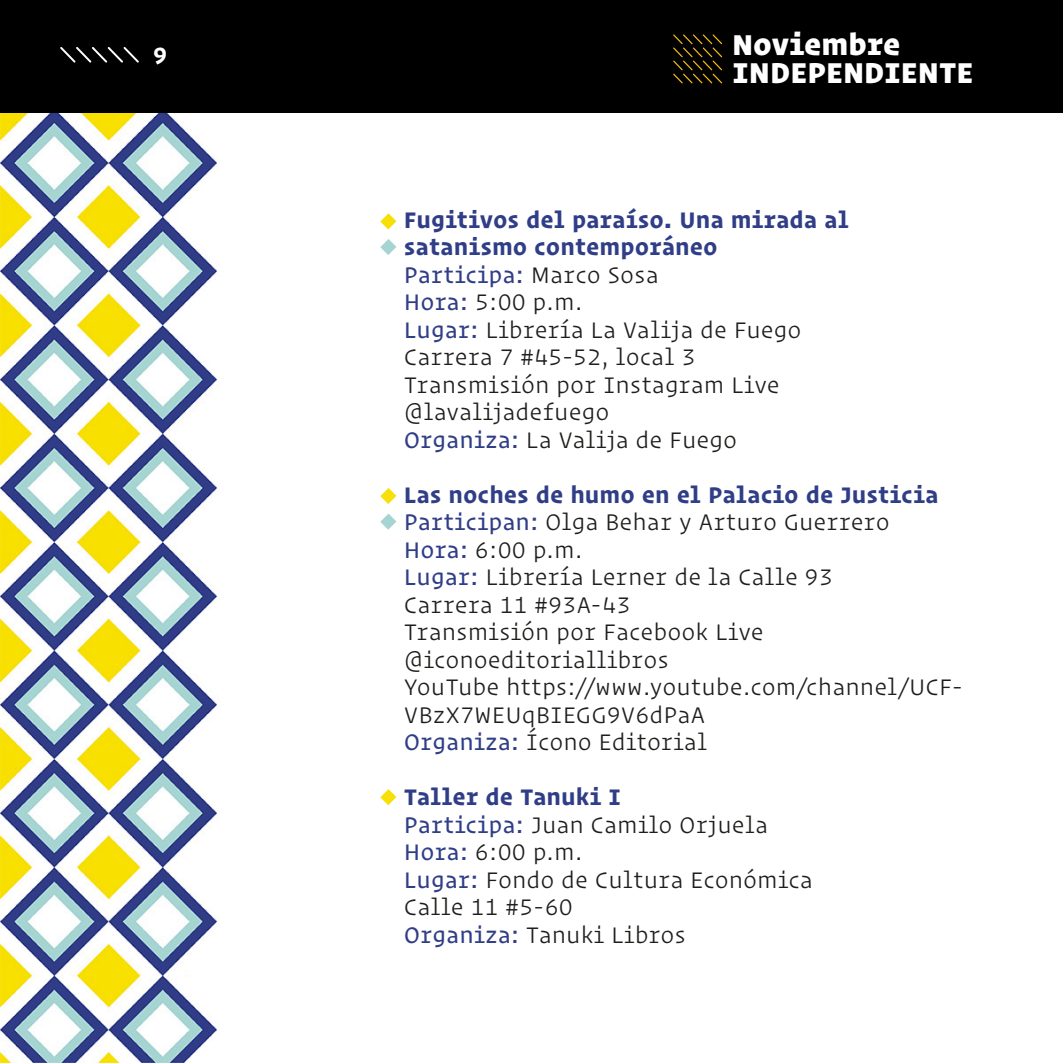
<style>
.page{position:relative;width:1063px;height:1063px;background:#fff}
.page>*{position:absolute;margin:0;border:0;box-sizing:border-box;transform-origin:0 0}
.t1{font:900 28.75px "Operator S Sm";color:#fff}
.t2{font:700 23.5px "Operator S Sm";color:#fff}
.t3{font:300 22.5px/27.5px "Operator S Sm";color:#1e1e1c}
.s1{font-weight:700;color:#303e87}
.s2{font-weight:400;color:#303e87}
</style>
<div class="page">
<img style="left:0;top:113px;width:397px;height:950px">
<div style="left:0;top:0;width:1063px;height:113px;background:#000"></div>
<svg style="left:673px;top:34px;width:49px;height:49px"></svg>
<svg style="left:60px;top:47px;width:79px;height:16px"></svg>
<svg style="left:380px;top:239px;width:16px;height:16px"></svg>
<svg style="left:380px;top:514px;width:16px;height:16px"></svg>
<svg style="left:380px;top:213px;width:16px;height:16px"></svg>
<svg style="left:380px;top:488px;width:16px;height:16px"></svg>
<svg style="left:380px;top:789px;width:16px;height:16px"></svg>
<p class="t2" style="left:153px;top:33px;width:16px">9</p>
<p class="t1" style="left:732px;top:28px;width:170px">Noviembre</p>
<p class="t1" style="left:732px;top:57px;width:243px">INDEPENDIENTE</p>
<p class="t3" style="left:404px;top:203px;width:447px"><span class="s1">Fugitivos del paraíso. Una mirada al satanismo contemporáneo<br></span><span class="s2">Participa:</span> Marco Sosa<br><span class="s2">Hora:</span> 5:00 p.m.<br><span class="s2">Lugar:</span> Librería La Valija de Fuego<br>Carrera 7 #45-52, local 3<br>Transmisión por Instagram Live @lavalijadefuego<br><span class="s2">Organiza:</span> La Valija de Fuego</p>
<p class="t3" style="left:404px;top:478px;width:560px"><span class="s1">Las noches de humo en el Palacio de Justicia<br></span><span class="s2">Participan:</span> Olga Behar y Arturo Guerrero<br><span class="s2">Hora:</span> 6:00 p.m.<br><span class="s2">Lugar:</span> Librería Lerner de la Calle 93<br>Carrera 11 #93A-43<br>Transmisión por Facebook Live @iconoeditoriallibros<br>YouTube https://www.youtube.com/channel/UCF-<br>VBzX7WEUqBIEGG9V6dPaA<br><span class="s2">Organiza:</span> Ícono Editorial</p>
<p class="t3" style="left:404px;top:781px;width:411px"><span class="s1">Taller de Tanuki I<br></span><span class="s2">Participa:</span> Juan Camilo Orjuela<br><span class="s2">Hora:</span> 6:00 p.m.<br><span class="s2">Lugar:</span> Fondo de Cultura Económica<br>Calle 11 #5-60<br><span class="s2">Organiza:</span> Tanuki Libros</p>
</div>
